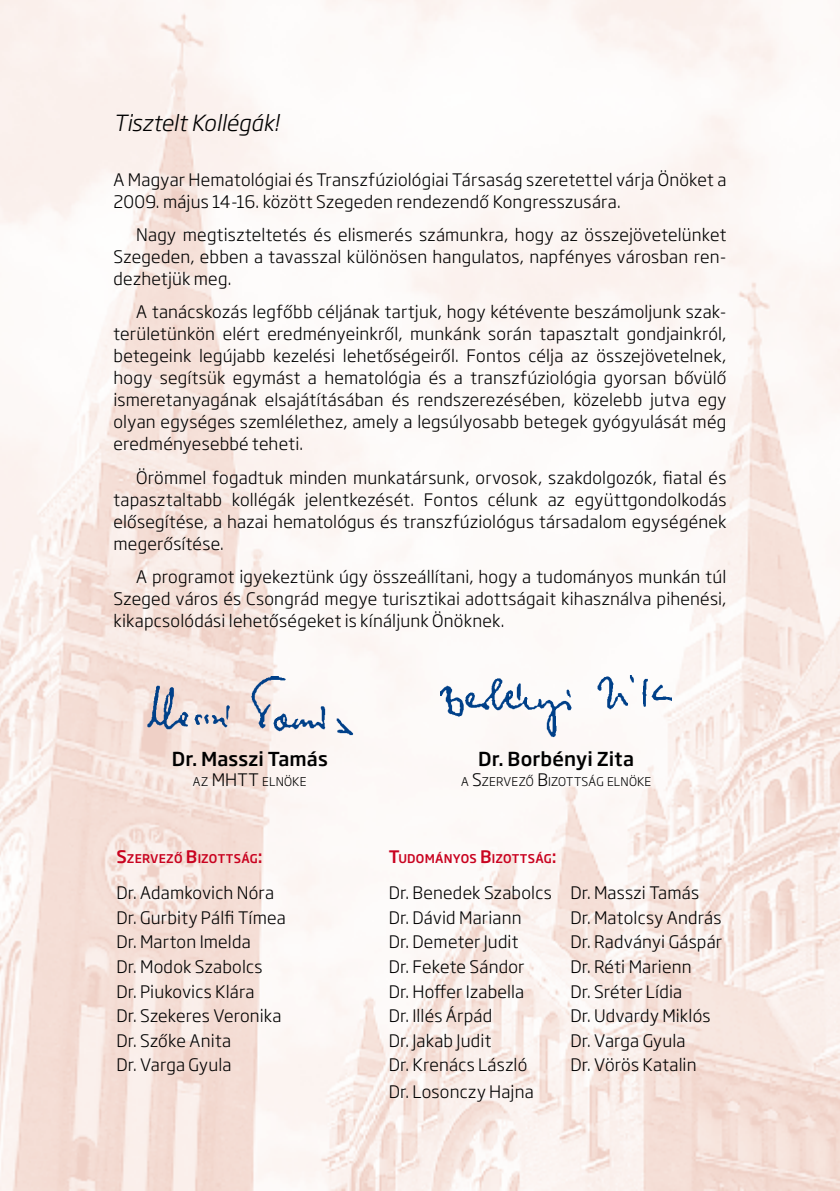
<style>
.page{position:relative;width:840px;height:1191px;background:#fff}
.page>*{position:absolute;margin:0;border:0;box-sizing:border-box;transform-origin:0 0}
.t1{font:italic 300 22px "Soho Gothic Pro";letter-spacing:-.005em;color:#000}
.t2{font:500 19px "Soho Gothic Pro";letter-spacing:.005em;color:#000}
.t3{font:300 17px/22px "Soho Gothic Pro";letter-spacing:.01em;color:#000;text-align:justify}
.t4{font:500 11.8px "Soho Gothic Pro";letter-spacing:.015em;color:#c90320}
.t5{font:300 11.8px "Soho Gothic Pro";letter-spacing:.015em;color:#000}
.s1{font-size:17px}
</style>
<div class="page">
<img style="left:0;top:0;width:839px;height:1191px">
<img style="left:144px;top:676px;width:211px;height:62px">
<img style="left:440px;top:675px;width:231px;height:64px">
<p class="t1" style="left:113px;top:105px;width:167px">Tisztelt Kollégák!</p>
<p class="t3" style="left:113px;top:167px;width:614px">A Magyar Hematológiai és Transzfúziológiai Társaság szeretettel várja Önöket a<br>2009. május 14-16. között Szegeden rendezendő Kongresszusára.</p>
<p class="t3" style="left:113px;top:223px;width:614px;text-indent:23px">Nagy megtiszteltetés és elismerés számunkra, hogy az összejövetelünket Szegeden, ebben a tavasszal különösen hangulatos, napfényes városban ren&shy;dezhetjük meg.</p>
<p class="t3" style="left:113px;top:300px;width:614px;text-indent:23px">A tanácskozás legfőbb céljának tartjuk, hogy kétévente beszámoljunk szak&shy;területünkön elért eredményeinkről, munkánk során tapasztalt gondjainkról, betegeink legújabb kezelési lehetőségeiről. Fontos célja az összejövetelnek, hogy segítsük egymást a hematológia és a transzfúziológia gyorsan bővülő ismeretanyagának elsajátításában és rendszerezésében, közelebb jutva egy olyan egységes szemlélethez, amely a legsúlyosabb betegek gyógyulását még eredményesebbé teheti.</p>
<p class="t3" style="left:113px;top:465px;width:614px;text-indent:23px">Örömmel fogadtuk minden munkatársunk, orvosok, szakdolgozók, fiatal és tapasztaltabb kollégák jelentkezését. Fontos célunk az együttgondolkodás elősegítése, a hazai hematológus és transzfúziológus társadalom egységének megerősítése.</p>
<p class="t3" style="left:113px;top:565px;width:614px;text-indent:23px">A programot igyekeztünk úgy összeállítani, hogy a tudományos munkán túl Szeged város és Csongrád megye turisztikai adottságait kihasználva pihenési, kikapcsolódási lehetőségeket is kínáljunk Önöknek.</p>
<p class="t2" style="left:172px;top:743px;width:157px">Dr. Masszi Tamás</p>
<p class="t5" style="left:193px;top:772px;width:115px">AZ <span class="s1">MHTT</span> ELNÖKE</p>
<p class="t2" style="left:478px;top:743px;width:157px">Dr. Borbényi Zita</p>
<p class="t5" style="left:461px;top:772px;width:114px">A <span class="s1">S</span>ZERVEZŐ <span class="s1">B</span>IZOTTS</p>
<p class="t5" style="left:588px;top:772px;width:64px">ÁG ELNÖKE</p>
<p class="t4" style="left:116px;top:849px;width:148px"><span class="s1">S</span>ZERVEZŐ <span class="s1">B</span>IZOTTSÁG<span class="s1">:</span></p>
<p class="t4" style="left:388px;top:849px;width:169px"><span class="s1">T</span>UDOMÁNYOS <span class="s1">B</span>IZOTTSÁG<span class="s1">:</span></p>
<p class="t3" style="left:116px;top:880px;width:159px">Dr. Adamkovich Nóra</p>
<p class="t3" style="left:388px;top:880px;width:311px">Dr. Benedek Szabolcs Dr. Masszi Tamás</p>
<p class="t3" style="left:116px;top:905px;width:171px">Dr. Gurbity Pálfi Tímea</p>
<p class="t3" style="left:388px;top:905px;width:134px">Dr. Dávid Mariann</p>
<p class="t3" style="left:570px;top:905px;width:152px">Dr. Matolcsy András</p>
<p class="t3" style="left:116px;top:930px;width:136px">Dr. Marton Imelda</p>
<p class="t3" style="left:388px;top:930px;width:131px">Dr. Demeter Judit</p>
<p class="t3" style="left:570px;top:930px;width:153px">Dr. Radványi Gáspár</p>
<p class="t3" style="left:116px;top:954px;width:148px">Dr. Modok Szabolcs</p>
<p class="t3" style="left:388px;top:954px;width:137px">Dr. Fekete Sándor</p>
<p class="t3" style="left:570px;top:954px;width:123px">Dr. Réti Marienn</p>
<p class="t3" style="left:116px;top:979px;width:140px">Dr. Piukovics Klára</p>
<p class="t3" style="left:388px;top:979px;width:137px">Dr. Hoffer Izabella</p>
<p class="t3" style="left:570px;top:979px;width:113px">Dr. Sréter Lídia</p>
<p class="t3" style="left:116px;top:1003px;width:167px">Dr. Szekeres Veronika</p>
<p class="t3" style="left:388px;top:1003px;width:105px">Dr. Illés Árpád</p>
<p class="t3" style="left:570px;top:1003px;width:142px">Dr. Udvardy Miklós</p>
<p class="t3" style="left:116px;top:1028px;width:116px">Dr. Szőke Anita</p>
<p class="t3" style="left:388px;top:1028px;width:104px">Dr. Jakab Judit</p>
<p class="t3" style="left:570px;top:1028px;width:116px">Dr. Varga Gyula</p>
<p class="t3" style="left:116px;top:1053px;width:116px">Dr. Varga Gyula</p>
<p class="t3" style="left:388px;top:1053px;width:140px">Dr. Krenács László</p>
<p class="t3" style="left:570px;top:1053px;width:128px">Dr. Vörös Katalin</p>
<p class="t3" style="left:388px;top:1079px;width:146px">Dr. Losonczy Hajna</p>
</div>
